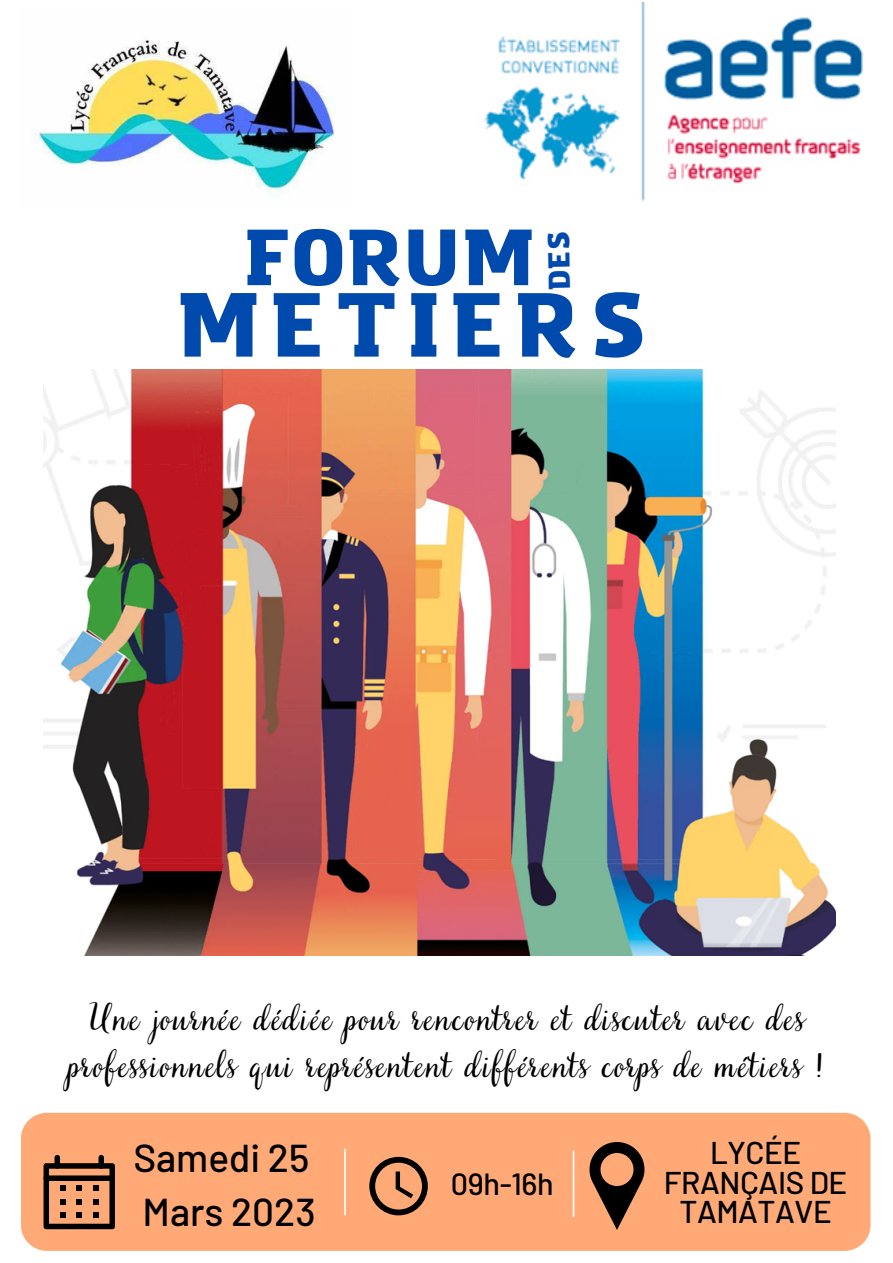
<style>
.page{position:relative;width:893px;height:1263px;background:#fff}
.page>*{position:absolute;margin:0;border:0;box-sizing:border-box;transform-origin:0 0}
.t1{font:900 89.4px "Amazing Grotesk";letter-spacing:.125em;color:#004aad}
.t2{font:900 78.15px "Amazing Grotesk";letter-spacing:.04em;color:#004aad}
.t3{font:500 38.78px/54px "Barlow";color:#000}
.t4{font:34.5px/47.8px "Very Berry Pro";letter-spacing:.05em;color:#000;text-align:center}
.t5{font:500 31.42px/29.8px "Barlow";letter-spacing:-.015em;color:#000;text-align:center}
.t6{font:500 30.6px "Barlow";letter-spacing:-.015em;color:#000}
</style>
<div class="page">
<div style="left:21px;top:1113px;width:849px;height:138px;background:#ffaa76;border-radius:26px"></div>
<svg style="left:44px;top:1155px;width:71px;height:74px"></svg>
<hr style="left:344px;top:1149px;width:2px;height:65px;background:#fff">
<svg style="left:369px;top:1157px;width:59px;height:58px"></svg>
<img style="left:44px;top:369px;width:791px;height:586px">
<img style="left:589px;top:1143px;width:56px;height:86px">
<hr style="left:572px;top:1151px;width:2px;height:65px;background:#fff">
<img style="left:484px;top:2px;width:379px;height:199px">
<img style="left:32px;top:38px;width:303px;height:160px">
<h2 class="t2" style="left:244px;top:225px;width:291px">FORUM</h2>
<h1 class="t1" style="left:177px;top:288px;width:471px">METIERS</h1>
<p class="t4" style="left:68px;top:995px;width:756px">Une journée dédiée pour rencontrer et discuter avec des professionnels qui représentent différents corps de métiers !</p>
<p class="t3" style="left:133px;top:1129px;width:184px">Samedi 25<br>Mars 2023</p>
<p class="t6" style="left:451px;top:1164px;width:104px">09h-16h</p>
<p class="t5" style="left:664px;top:1136px;width:185px">LYCÉE<br>FRANÇAIS DE<br>TAMATAVE</p>
</div>
